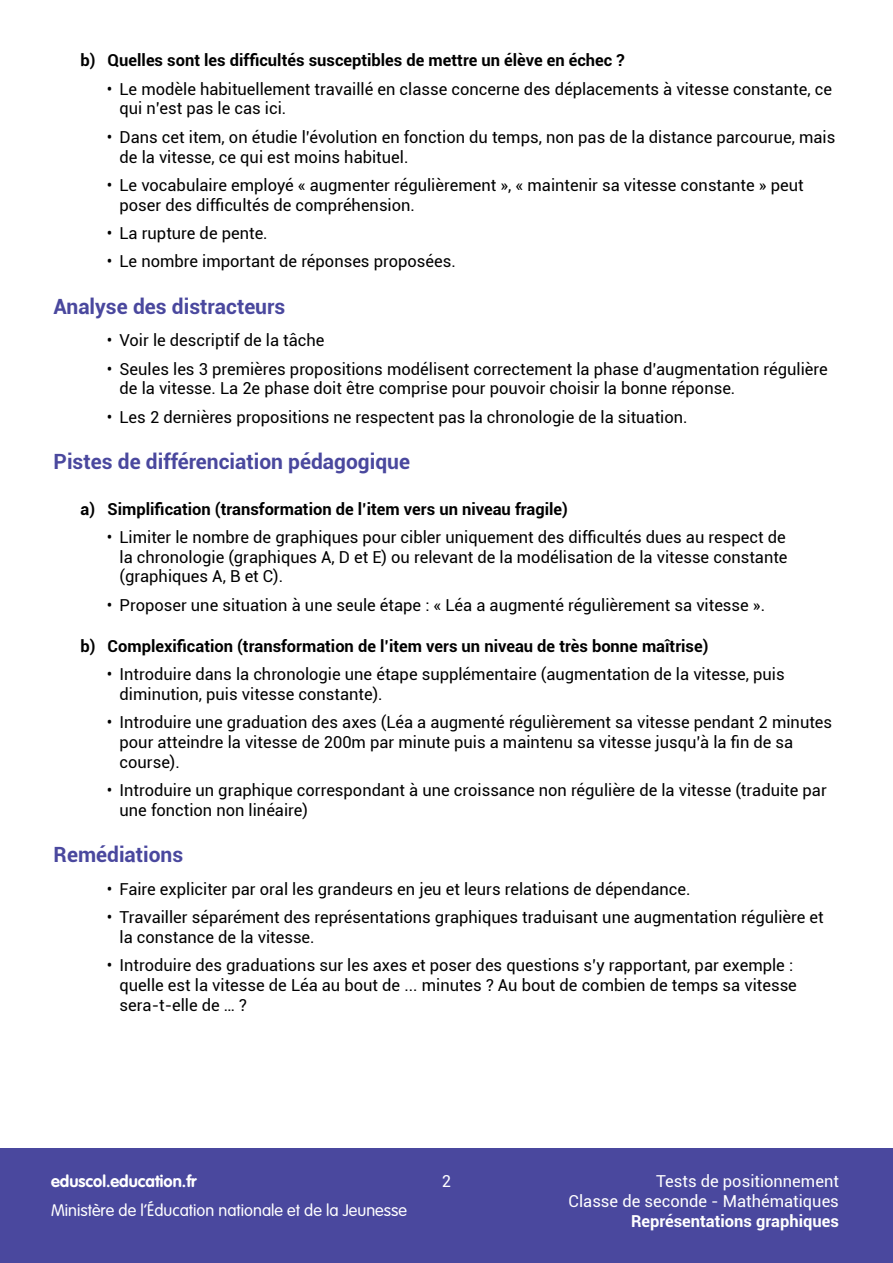
<style>
.page{position:relative;width:893px;height:1263px;background:#fff}
.page>*{position:absolute;margin:0;border:0;box-sizing:border-box;transform-origin:0 0}
.Titre2{font:700 21px "Roboto";color:#4a489e}
.t1{font:16.5px/19.8px "Roboto";color:#000}
.t2{font:700 16.5px "Roboto";color:#000}
.t3{font:16.5px/19.8px "Roboto";color:#fff;text-align:right}
.t4{font:300 16.5px "VAG Rounded Std";color:#fff}
.t5{font:700 16.5px "Roboto";color:#fff}
.t6{font:700 16.5px "VAG Rounded Std";color:#fff}
</style>
<div class="page">
<div style="left:0;top:1148px;width:893px;height:115px;background:#4a489e"></div>
<p class="t2" style="left:81px;top:49px;width:546px">b) Quelles sont les difficultés susceptibles de mettre un élève en échec ?</p>
<p class="t1" style="left:120px;top:78px;width:714px;text-indent:-13px">• Le modèle habituellement travaillé en classe concerne des déplacements à vitesse constante, ce qui n’est pas le cas ici.</p>
<p class="t1" style="left:120px;top:126px;width:717px;text-indent:-13px">• Dans cet item, on étudie l’évolution en fonction du temps, non pas de la distance parcourue, mais de la vitesse, ce qui est moins habituel.</p>
<p class="t1" style="left:120px;top:175px;width:686px;text-indent:-13px">• Le vocabulaire employé « augmenter régulièrement », « maintenir sa vitesse constante » peut poser des difficultés de compréhension.</p>
<p class="t1" style="left:107px;top:223px;width:162px">• La rupture de pente.</p>
<p class="t1" style="left:107px;top:251px;width:350px">• Le nombre important de réponses proposées.</p>
<p class="Titre2" style="left:54px;top:291px;width:233px">Analyse des distracteurs</p>
<p class="t1" style="left:107px;top:330px;width:219px">• Voir le descriptif de la tâche</p>
<p class="t1" style="left:120px;top:358px;width:710px;text-indent:-13px">• Seules les 3 premières propositions modélisent correctement la phase d’augmentation régulière de la vitesse. La 2e phase doit être comprise pour pouvoir choisir la bonne réponse.</p>
<p class="t1" style="left:107px;top:406px;width:582px">• Les 2 dernières propositions ne respectent pas la chronologie de la situation.</p>
<p class="Titre2" style="left:54px;top:447px;width:358px">Pistes de différenciation pédagogique</p>
<p class="t2" style="left:81px;top:497px;width:489px">a) Simplification (transformation de l’item vers un niveau fragile)</p>
<p class="t1" style="left:120px;top:526px;width:669px;text-align:justify;text-indent:-13px">• Limiter le nombre de graphiques pour cibler uniquement des difficultés dues au respect de la chronologie (graphiques A, D et E) ou relevant de la modélisation de la vitesse constante (graphiques A, B et C).</p>
<p class="t1" style="left:107px;top:594px;width:660px">• Proposer une situation à une seule étape : « Léa a augmenté régulièrement sa vitesse ».</p>
<p class="t2" style="left:81px;top:634px;width:629px">b) Complexification (transformation de l’item vers un niveau de très bonne maîtrise)</p>
<p class="t1" style="left:120px;top:664px;width:667px;text-indent:-13px">• Introduire dans la chronologie une étape supplémentaire (augmentation de la vitesse, puis diminution, puis vitesse constante).</p>
<p class="t1" style="left:120px;top:712px;width:714px;text-indent:-13px">• Introduire une graduation des axes (Léa a augmenté régulièrement sa vitesse pendant 2 minutes pour atteindre la vitesse de 200m par minute puis a maintenu sa vitesse jusqu’à la fin de sa course).</p>
<p class="t1" style="left:120px;top:780px;width:709px;text-indent:-13px">• Introduire un graphique correspondant à une croissance non régulière de la vitesse (traduite par une fonction non linéaire)</p>
<p class="Titre2" style="left:54px;top:840px;width:131px">Remédiations</p>
<p class="t1" style="left:107px;top:879px;width:585px">• Faire expliciter par oral les grandeurs en jeu et leurs relations de dépendance.</p>
<p class="t1" style="left:120px;top:907px;width:706px;text-indent:-13px">• Travailler séparément des représentations graphiques traduisant une augmentation régulière et la constance de la vitesse.</p>
<p class="t1" style="left:120px;top:955px;width:679px;text-indent:-13px">• Introduire des graduations sur les axes et poser des questions s’y rapportant, par exemple : quelle est la vitesse de Léa au bout de ... minutes ? Au bout de combien de temps sa vitesse sera-t-elle de … ?</p>
<p class="t6" style="left:51px;top:1172px;width:147px">eduscol.education.fr</p>
<p class="t4" style="left:51px;top:1200px;width:357px">Ministère de l’Éducation nationale et de la Jeunesse</p>
<p class="t3" style="left:442px;top:1171px;width:11px">2</p>
<p class="t3" style="left:569px;top:1171px;width:272px">Tests de positionnement<br>Classe de seconde - Mathématiques</p>
<p class="t5" style="left:631px;top:1209px;width:209px">Représentations graphiques</p>
</div>
